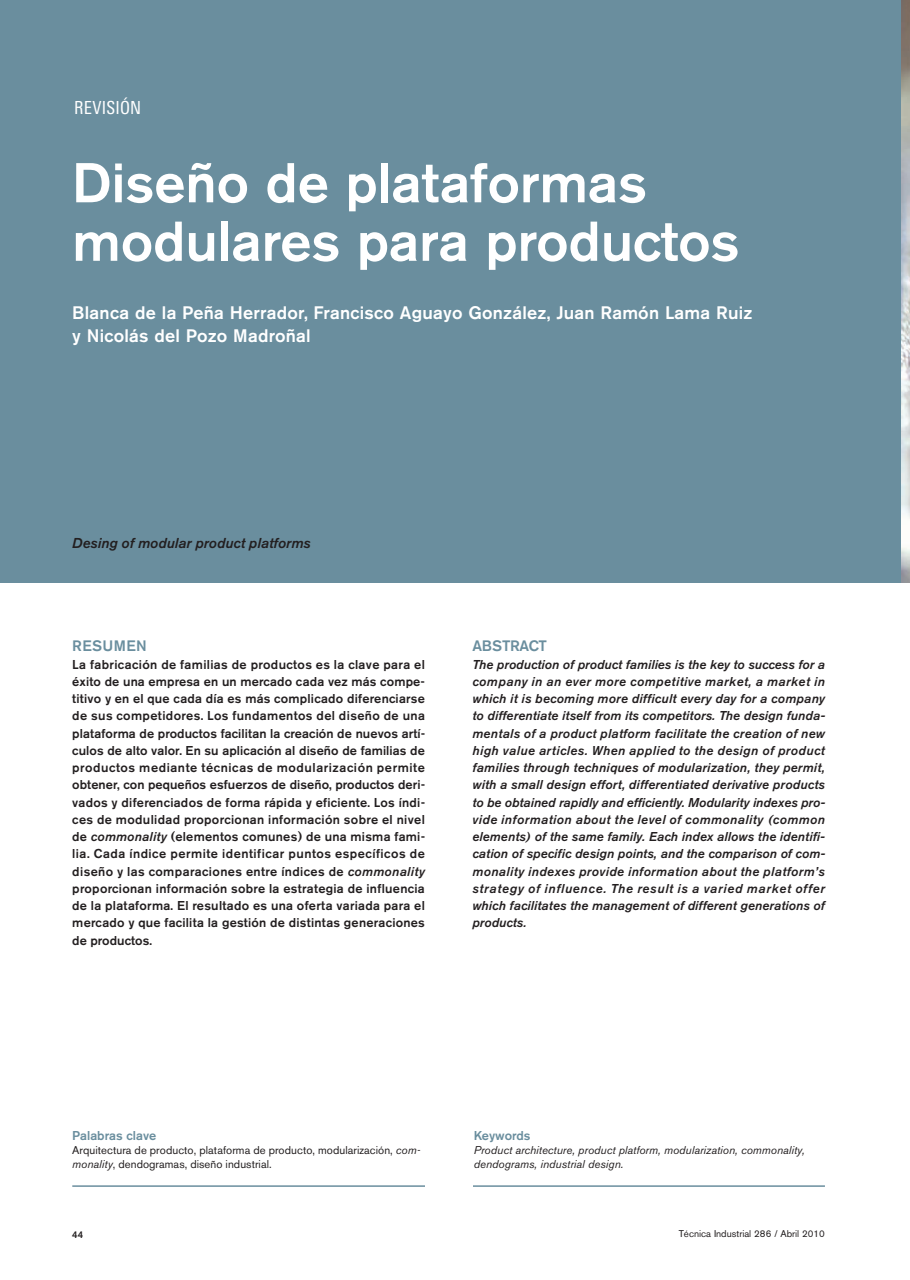
<style>
.page{position:relative;width:910px;height:1280px;background:#fff}
.page>*{position:absolute;margin:0;border:0;box-sizing:border-box;transform-origin:0 0}
.t1{font:500 55.5px/58.5px "Akzidenz Grotesk BE";color:#fff}
.t2{font:500 18px/22.5px "Akzidenz Grotesk BE";letter-spacing:.015em;color:#fff}
.t3{font:condensed 18px "LT Univers";letter-spacing:.015em;color:#fff}
.t4{font:500 15px "Akzidenz Grotesk BE";letter-spacing:-.02em;color:#6a8e9e}
.t5{font:500 15px "Akzidenz Grotesk BE";letter-spacing:.025em;color:#6a8e9e}
.t6{font:italic 500 14.25px "Akzidenz Grotesk BE";letter-spacing:.005em;color:#231f20}
.t7{font:500 12.75px/17.2px "Akzidenz Grotesk BE";letter-spacing:.02em;color:#231f20;text-align:justify}
.t8{font:italic 500 12.75px/17.2px "Akzidenz Grotesk BE";letter-spacing:.01em;color:#231f20;text-align:justify}
.t9{font:500 12.75px "Akzidenz Grotesk BE";color:#6a8e9e}
.t10{font:11.25px/14.2px "Akzidenz Grotesk BE";letter-spacing:.005em;color:#231f20}
.t11{font:italic 11.25px/14.2px "Akzidenz Grotesk BE";letter-spacing:.005em;color:#231f20}
.t12{font:9.75px "Akzidenz Grotesk BE";color:#231f20}
.t13{font:500 9.75px "Akzidenz Grotesk BE";color:#231f20}
.s1{font-style:italic}
</style>
<div class="page">
<div style="left:0;top:0;width:901px;height:582px;background:#6a8e9e"></div>
<img style="left:901px;top:0;width:9px;height:582px">
<hr style="left:72px;top:1185px;width:753px;height:2px;background:#6a8e9e">
<div style="left:425px;top:1136px;width:47px;height:70px;background:#fff"></div>
<h2 class="t3" style="left:74px;top:100px;width:68px">REVISIÓN</h2>
<h1 class="t1" style="left:72px;top:158px;width:669px">Diseño de plataformas modulares para productos</h1>
<h2 class="t2" style="left:72px;top:303px;width:682px">Blanca de la Peña Herrador, Francisco Aguayo González, Juan Ramón Lama Ruiz y Nicolás del Pozo Madroñal</h2>
<p class="t6" style="left:72px;top:538px;width:240px">Desing of modular product platforms</p>
<p class="t5" style="left:72px;top:641px;width:76px">RESUMEN</p>
<p class="t7" style="left:72px;top:656px;width:354px">La fabricación de familias de productos es la clave para el éxito de una empresa en un mercado cada vez más compe&shy;titivo y en el que cada día es más complicado diferenciarse de sus competidores. Los fundamentos del diseño de una plataforma de productos facilitan la creación de nuevos artí&shy;culos de alto valor. En su aplicación al diseño de familias de productos mediante técnicas de modularización permite obtener, con pequeños esfuerzos de diseño, productos deri&shy;vados y diferenciados de forma rápida y eficiente. Los índi&shy;ces de modulidad proporcionan información sobre el nivel de <span class="s1">commonality</span> (elementos comunes) de una misma fami&shy;lia. Cada índice permite identificar puntos específicos de diseño y las comparaciones entre índices de <span class="s1">commonality </span>proporcionan información sobre la estrategia de influencia de la plataforma. El resultado es una oferta variada para el mercado y que facilita la gestión de distintas generaciones de productos.</p>
<p class="t4" style="left:472px;top:641px;width:76px">ABSTRACT</p>
<p class="t8" style="left:472px;top:656px;width:354px">The production of product families is the key to success for a company in an ever more competitive market, a market in which it is becoming more difficult every day for a company to differentiate itself from its competitors. The design funda&shy;mentals of a product platform facilitate the creation of new high value articles. When applied to the design of product families through techniques of modularization, they permit, with a small design effort, differentiated derivative products to be obtained rapidly and efficiently. Modularity indexes pro&shy;vide information about the level of commonality (common elements) of the same family. Each index allows the identifi&shy;cation of specific design points, and the comparison of com&shy;monality indexes provide information about the platform’s strategy of influence. The result is a varied market offer which facilitates the management of different generations of products.</p>
<p class="t9" style="left:72px;top:1131px;width:85px">Palabras clave</p>
<p class="t10" style="left:72px;top:1144px;width:349px">Arquitectura de producto, plataforma de producto, modularización, <span class="s1">com&shy;monality</span>, dendogramas, diseño industrial.</p>
<p class="t9" style="left:474px;top:1131px;width:58px">Keywords</p>
<p class="t11" style="left:474px;top:1144px;width:332px">Product architecture, product platform, modularization, commonality, dendograms, industrial design.</p>
<p class="t13" style="left:72px;top:1231px;width:13px">44</p>
<p class="t12" style="left:679px;top:1230px;width:148px">Técnica Industrial 286 / Abril 2010</p>
</div>
